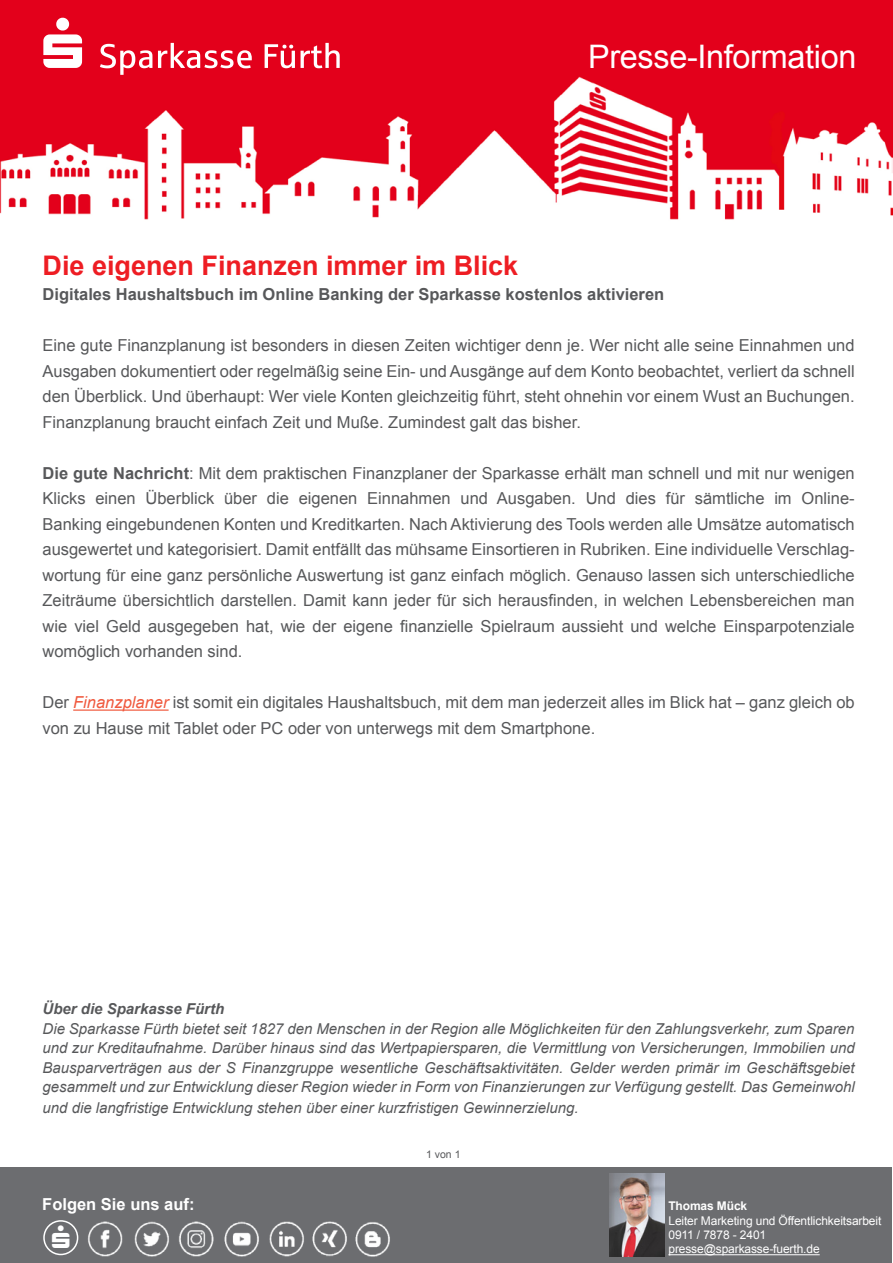
<style>
.page{position:relative;width:893px;height:1263px;background:#fff}
.page>*{position:absolute;margin:0;border:0;box-sizing:border-box;transform-origin:0 0}
.t1{font:32.4px "Arial";letter-spacing:-.01em;color:#fff}
.t2{font:700 27px "Arial";color:#ee1d23}
.t3{font:16.5px/25.5px "Arial";color:#57585a;text-align:justify}
.t4{font:700 16.5px "Arial";color:#57585a}
.t5{font:700 16.5px "Arial";color:#fff}
.t6{font:italic 15px/19.5px "Arial";color:#57585a;text-align:justify}
.t7{font:italic 700 15px "Arial";color:#57585a}
.t8{font:12px/14.4px "Arial";letter-spacing:-.01em;color:#fff}
.t9{font:700 12px "Arial";letter-spacing:-.01em;color:#fff}
.t10{font:10.5px "Arial";color:#57585a}
.s1{font-weight:700}
.s2{font-style:italic;color:#f0593e}
</style>
<div class="page">
<img style="left:0;top:0;width:893px;height:220px">
<div style="left:0;top:1167px;width:892px;height:96px;background:#6c6d70"></div>
<hr style="left:73px;top:709px;width:96px;height:2px;background:#f0593e">
<img style="left:609px;top:1174px;width:55px;height:82px">
<hr style="left:668px;top:1254px;width:152px;height:1px;background:#fff">
<img style="left:87px;top:1221px;width:36px;height:36px">
<img style="left:134px;top:1221px;width:35px;height:36px">
<img style="left:179px;top:1221px;width:35px;height:36px">
<img style="left:224px;top:1221px;width:35px;height:36px">
<img style="left:269px;top:1221px;width:121px;height:36px">
<div style="left:43px;top:1220px;width:35px;height:35px;border:2px solid #fff;border-radius:50%"></div>
<svg style="left:43px;top:18px;width:297px;height:57px"></svg>
<h1 class="t1" style="left:588px;top:36px;width:270px">Presse-Information</h1>
<h2 class="t2" style="left:43px;top:247px;width:477px">Die eigenen Finanzen immer im Blick</h2>
<p class="t4" style="left:43px;top:283px;width:623px">Digitales Haushaltsbuch im Online Banking der Sparkasse kostenlos aktivieren</p>
<p class="t3" style="left:43px;top:333px;width:814px">Eine gute Finanzplanung ist besonders in diesen Zeiten wichtiger denn je. Wer nicht alle seine Einnahmen und Ausgaben dokumentiert oder regelmäßig seine Ein- und Ausgänge auf dem Konto beobachtet, verliert da schnell den Überblick. Und überhaupt: Wer viele Konten gleichzeitig führt, steht ohnehin vor einem Wust an Buchungen.<br>Finanzplanung braucht einfach Zeit und Muße. Zumindest galt das bisher.</p>
<p class="t3" style="left:43px;top:460px;width:814px"><span class="s1">Die gute Nachricht</span>: Mit dem praktischen Finanzplaner der Sparkasse erhält man schnell und mit nur wenigen Klicks einen Überblick über die eigenen Einnahmen und Ausgaben. Und dies für sämtliche im Online-Banking eingebundenen Konten und Kreditkarten. Nach Aktivierung des Tools werden alle Umsätze automatisch ausgewertet und kategorisiert. Damit entfällt das mühsame Einsortieren in Rubriken. Eine individuelle Verschlag&shy;wortung für eine ganz persönliche Auswertung ist ganz einfach möglich. Genauso lassen sich unterschiedliche Zeiträume übersichtlich darstellen. Damit kann jeder für sich herausfinden, in welchen Lebensbereichen man wie viel Geld ausgegeben hat, wie der eigene finanzielle Spielraum aussieht und welche Einsparpotenziale womöglich vorhanden sind.</p>
<p class="t3" style="left:43px;top:690px;width:814px">Der <span class="s2">Finanzplaner</span> ist somit ein digitales Haushaltsbuch, mit dem man jederzeit alles im Blick hat – ganz gleich ob von zu Hause mit Tablet oder PC oder von unterwegs mit dem Smartphone.</p>
<p class="t7" style="left:43px;top:999px;width:183px">Über die Sparkasse Fürth</p>
<p class="t6" style="left:43px;top:1019px;width:814px">Die Sparkasse Fürth bietet seit 1827 den Menschen in der Region alle Möglichkeiten für den Zahlungsverkehr, zum Sparen und zur Kreditaufnahme. Darüber hinaus sind das Wertpapiersparen, die Vermittlung von Versicherungen, Immobilien und Bausparverträgen aus der S Finanzgruppe wesentliche Geschäftsaktivitäten. Gelder werden primär im Geschäftsgebiet gesammelt und zur Entwicklung dieser Region wieder in Form von Finanzierungen zur Verfügung gestellt. Das Gemeinwohl</p>
<p class="t6" style="left:43px;top:1098px;width:538px">und die langfristige Entwicklung stehen über einer kurzfristigen Gewinnerzielung.</p>
<p class="t10" style="left:426px;top:1147px;width:36px">1 von 1</p>
<p class="t5" style="left:42px;top:1193px;width:154px">Folgen Sie uns auf:</p>
<p class="t9" style="left:668px;top:1198px;width:80px">Thomas Mück</p>
<p class="t8" style="left:668px;top:1213px;width:214px">Leiter Marketing und Öffentlichkeitsarbeit<br>0911 / 7878 - 2401 presse@sparkasse-fuerth.de</p>
</div>
